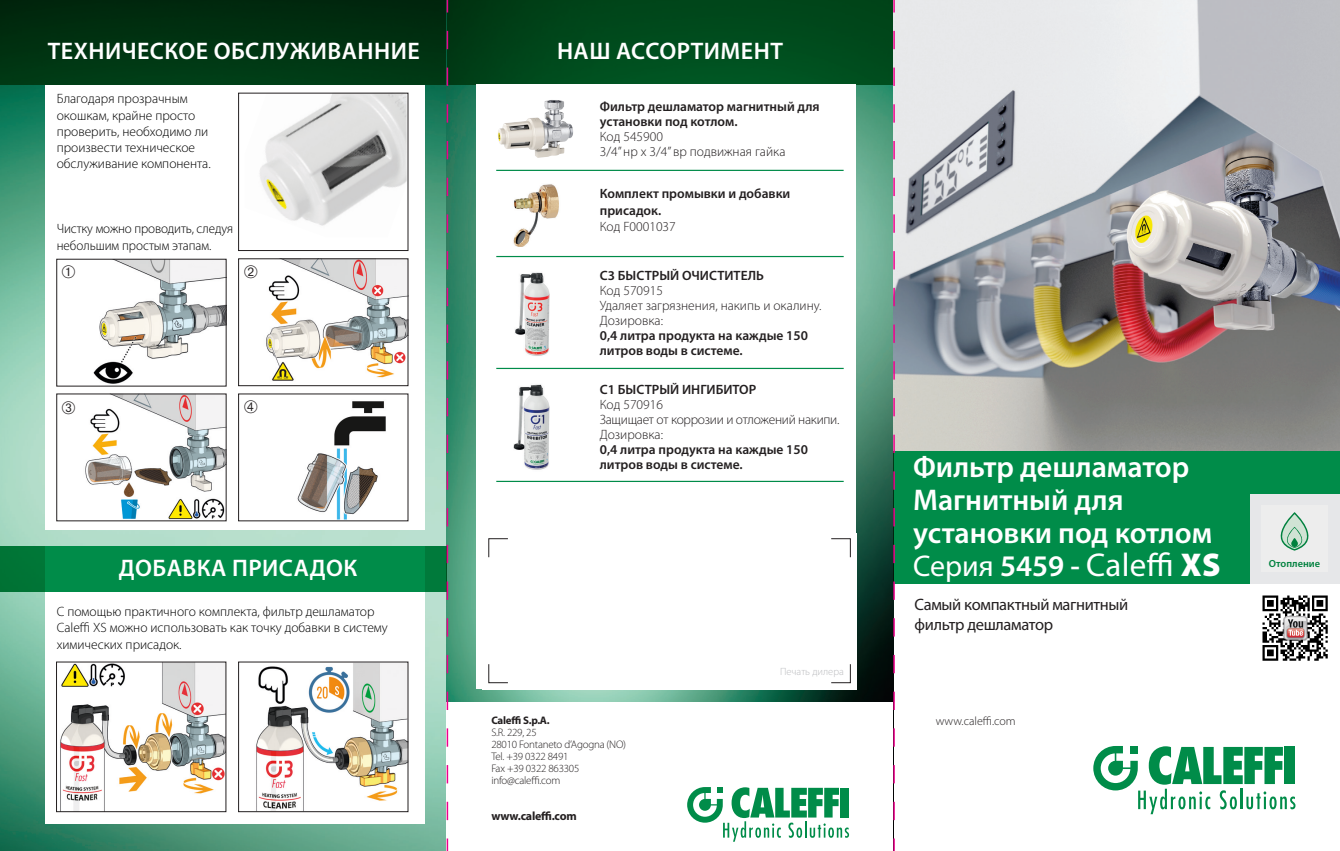
<style>
.page{position:relative;width:1340px;height:851px;background:#fff}
.page>*{position:absolute;margin:0;border:0;box-sizing:border-box;transform-origin:0 0}
.t1{font:33px "Myriad Pro";letter-spacing:.01em;color:#fff}
.t2{font:600 30px "Myriad Pro";color:#fff}
.t3{font:600 24px "Myriad Pro";letter-spacing:.02em;color:#fff}
.t4{font:16.5px "Myriad Pro";letter-spacing:-.02em;color:#231f20}
.Testi{font:300 13.5px/16.2px "Myriad Pro";color:#000}
.Testi-2{font:600 13.5px/15px "Myriad Pro";color:#231f20}
.Testi-3{font:300 13.5px "Myriad Pro";color:#231f20}
.Testi-4{font:300 13.5px "Myriad Pro";letter-spacing:-.02em;color:#231f20}
.t5{font:300 12px "Myriad Pro";color:#231f20}
.t6{font:700 12px "Myriad Pro";letter-spacing:-.02em;color:#231f20}
.t7{font:300 10.95px "Myriad Pro";letter-spacing:-.02em;color:#231f20}
.t8{font:700 10.95px "Myriad Pro";letter-spacing:-.02em;color:#231f20}
.t9{font:300 10.5px "Myriad Pro";color:#bcbdc0}
.t10{font:600 10.35px "Myriad Pro";color:#00813e}
.s1{font-weight:300}
.s2{font-size:30px}
.s3{font-weight:600;font-size:30px}
.s4{font-weight:900}
</style>
<div class="page">
<img style="left:0;top:85px;width:893px;height:765px">
<div style="left:0;top:0;width:446px;height:85px;background:#003111"></div>
<div style="left:45px;top:85px;width:379px;height:444px;background:#fff"></div>
<div style="left:45px;top:546px;width:379px;height:277px;background:#fff"></div>
<div style="left:446px;top:0;width:447px;height:85px;background:linear-gradient(to right,#004118,#00501f)"></div>
<div style="left:476px;top:84px;width:380px;height:604px;background:#fff"></div>
<div style="left:446px;top:702px;width:447px;height:148px;background:#fff"></div>
<hr style="left:496px;top:170px;width:347px;height:1px;background:#008c49">
<hr style="left:496px;top:368px;width:347px;height:1px;background:#008c49">
<img style="left:1262px;top:595px;width:66px;height:66px">
<img style="left:1282px;top:615px;width:26px;height:26px">
<div style="left:1283px;top:616px;width:23px;height:23px;border:1px solid #b3b2b4;border-radius:3px"></div>
<svg style="left:1284px;top:616px;width:22px;height:23px"></svg>
<div style="left:893px;top:450px;width:446px;height:134px;background:#008c49"></div>
<div style="left:1250px;top:494px;width:89px;height:90px;background:#e6e7e9"></div>
<div style="left:1261px;top:505px;width:66px;height:67px;background:#ededed"></div>
<svg style="left:1280px;top:512px;width:29px;height:38px"></svg>
<hr style="left:496px;top:256px;width:347px;height:1px;background:#008c49">
<img style="left:513px;top:184px;width:46px;height:62px">
<img style="left:498px;top:100px;width:54px;height:49px">
<img style="left:515px;top:272px;width:35px;height:84px">
<img style="left:514px;top:384px;width:36px;height:86px">
<div style="left:0;top:546px;width:446px;height:45px;background:#008c49"></div>
<img style="left:259px;top:95px;width:147px;height:131px">
<div style="left:238px;top:93px;width:170px;height:158px;border:1px solid #231f20"></div>
<img style="left:894px;top:0;width:445px;height:450px">
<div style="left:482px;top:533px;width:375px;height:156px;background:#fff"></div>
<svg style="left:488px;top:538px;width:363px;height:145px"></svg>
<svg style="left:1093px;top:746px;width:202px;height:68px"></svg>
<svg style="left:687px;top:787px;width:162px;height:54px"></svg>
<hr style="left:496px;top:480px;width:347px;height:2px;background:#008c49">
<svg style="left:893px;top:0;width:1px;height:850px"></svg>
<svg style="left:446px;top:0;width:2px;height:850px;background:#81627e"></svg>
<img style="left:266px;top:260px;width:140px;height:121px">
<div style="left:238px;top:258px;width:170px;height:128px;border:1px solid #231f20"></div>
<img style="left:85px;top:395px;width:139px;height:124px">
<img style="left:297px;top:401px;width:89px;height:118px">
<img style="left:93px;top:261px;width:131px;height:123px">
<div style="left:56px;top:259px;width:170px;height:127px;border:1px solid #231f20"></div>
<div style="left:60px;top:397px;width:30px;height:20px;background:#fff"></div>
<img style="left:60px;top:663px;width:164px;height:146px">
<img style="left:256px;top:663px;width:150px;height:146px">
<p class="t3" style="left:48px;top:35px;width:373px">ТЕХНИЧЕСКОЕ ОБСЛУЖИВАННИЕ</p>
<p class="t3" style="left:557px;top:35px;width:227px">НАШ АССОРТИМЕНТ</p>
<p class="Testi" style="left:57px;top:91px;width:155px">Благодаря прозрачным окошкам, крайне просто проверить, необходимо ли произвести техническое обслуживание компонента.</p>
<p class="Testi" style="left:57px;top:221px;width:178px">Чистку можно проводить, следуя небольшим простым этапам.</p>
<p class="t3" style="left:119px;top:552px;width:240px">ДОБАВКА ПРИСАДОК</p>
<p class="Testi" style="left:57px;top:603px;width:319px">С помощью практичного комплекта, фильтр дешламатор</p>
<p class="Testi" style="left:57px;top:620px;width:332px">Caleffi XS можно использовать как точку добавки в систему химических присадок.</p>
<p class="Testi-2" style="left:600px;top:99px;width:221px">Фильтр дешламатор магнитный для установки под котлом.<br><span class="s1">Код 545900</span></p>
<p class="Testi-3" style="left:600px;top:144px;width:187px">3/4” нр х 3/4” вр подвижная гайка</p>
<p class="Testi-2" style="left:600px;top:185px;width:192px;line-height:16.5px">Комплект промывки и добавки присадок.<br><span class="s1">Код F0001037</span></p>
<p class="Testi-2" style="left:600px;top:268px;width:166px">С3 БЫСТРЫЙ ОЧИСТИТЕЛЬ<br><span class="s1">Код 570915</span></p>
<p class="Testi-3" style="left:600px;top:298px;width:223px">Удаляет загрязнения, накипь и окалину.</p>
<p class="Testi-3" style="left:600px;top:313px;width:65px">Дозировка:</p>
<p class="Testi-2" style="left:600px;top:328px;width:210px">0,4 литра продукта на каждые 150 литров воды в системе.</p>
<p class="Testi-2" style="left:600px;top:381px;width:158px">С1 БЫСТРЫЙ ИНГИБИТОР<br><span class="s1">Код 570916</span></p>
<p class="Testi-4" style="left:600px;top:412px;width:241px">Защищает от коррозии и отложений накипи.</p>
<p class="Testi-3" style="left:600px;top:427px;width:65px">Дозировка:</p>
<p class="Testi-2" style="left:600px;top:441px;width:210px">0,4 литра продукта на каждые 150 литров воды в системе.</p>
<p class="t8" style="left:491px;top:713px;width:60px">Caleffi S.p.A.</p>
<p class="t7" style="left:491px;top:726px;width:47px">S.R. 229, 25</p>
<p class="t7" style="left:491px;top:738px;width:136px">28010 Fontaneto d’Agogna (NO)</p>
<p class="t7" style="left:491px;top:750px;width:79px">Tel. +39 0322 8491</p>
<p class="t7" style="left:491px;top:762px;width:90px">Fax +39 0322 863305</p>
<p class="t7" style="left:491px;top:774px;width:71px">info@caleffi.com</p>
<p class="t6" style="left:491px;top:808px;width:87px">www.caleffi.com</p>
<p class="t9" style="left:780px;top:665px;width:65px">Печать дилера</p>
<p class="t2" style="left:913px;top:447px;width:278px">Фильтр дешламатор</p>
<p class="t2" style="left:913px;top:480px;width:212px">Магнитный для</p>
<p class="t2" style="left:913px;top:513px;width:300px">установки под котлом</p>
<p class="t1" style="left:913px;top:544px;width:309px"><span class="s2">Серия</span> <span class="s3">5459 -</span> Caleffi <span class="s4">XS</span></p>
<p class="t10" style="left:1268px;top:556px;width:53px">Отопление</p>
<p class="t4" style="left:914px;top:594px;width:215px">Самый компактный магнитный</p>
<p class="t4" style="left:914px;top:614px;width:140px">фильтр дешламатор</p>
<p class="t5" style="left:935px;top:713px;width:81px">www.caleffi.com</p>
</div>
